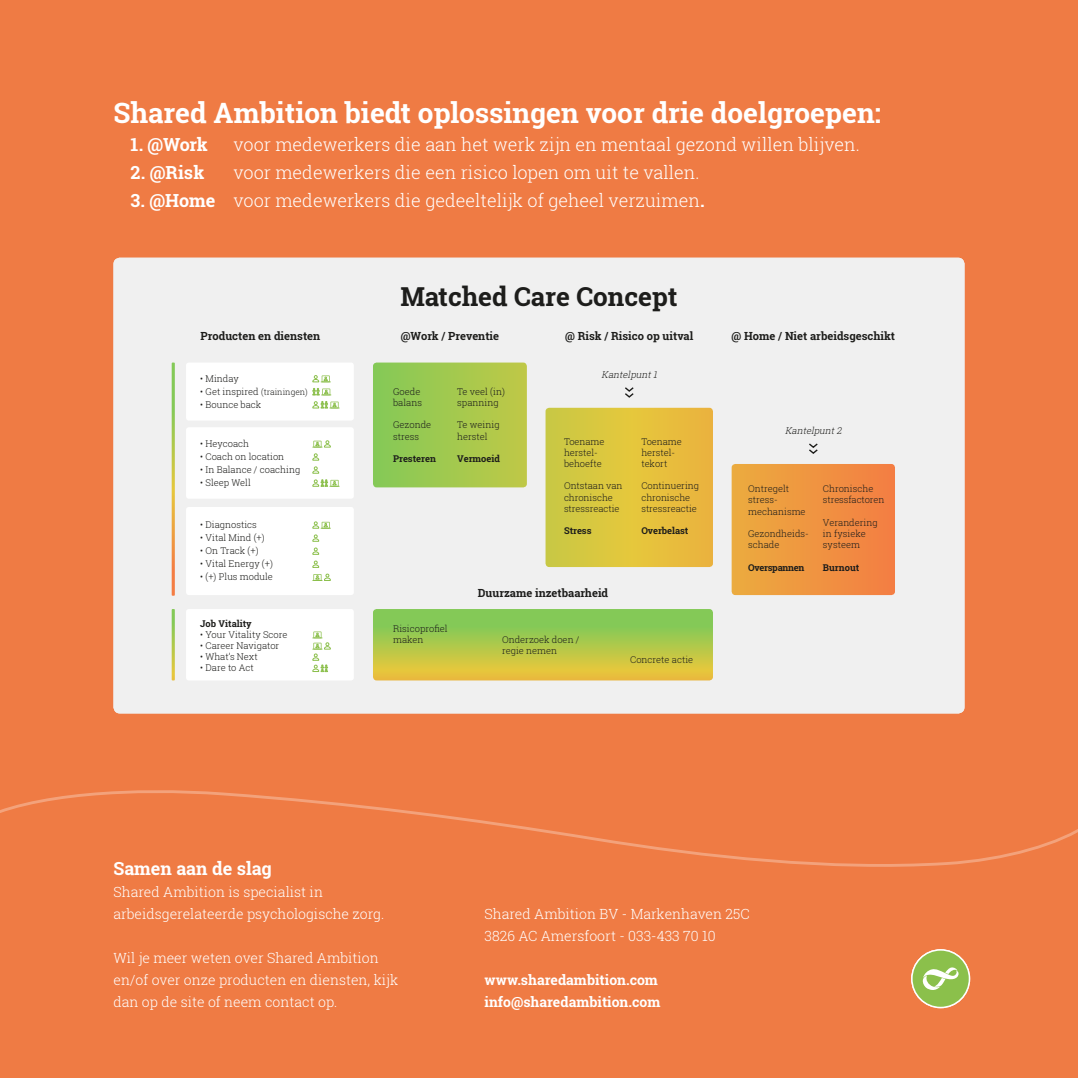
<style>
.page{position:relative;width:1078px;height:1078px;background:#fff}
.page>*{position:absolute;margin:0;border:0;box-sizing:border-box;transform-origin:0 0}
.t1{font:700 28px "Roboto Slab";color:#fff}
.t2{font:700 26px "Roboto Slab";color:#1d1d1b}
.t3{font:300 18px "Roboto Slab";color:#fff}
.t4{font:700 18px "Roboto Slab";color:#fff}
.t5{font:300 14px/22px "Roboto Slab";color:#fff}
.t6{font:700 14px/22px "Roboto Slab";color:#fff}
.t7{font:700 11.2px "Roboto Slab";color:#1d1d1b}
.t8{font:300 9.4px/11.2px "Roboto Slab";color:#1d1d1b}
.t9{font:700 9.4px "Roboto Slab";color:#1d1d1b}
.t10{font:italic 300 9.4px "Roboto Slab";color:#1d1d1b}
.t11{font:700 9.4px "Roboto Slab";letter-spacing:-.03em;color:#1d1d1b}
.s1{font-weight:700}
.s2{font-size:8.4px}
</style>
<div class="page">
<div style="left:0;top:0;width:1077px;height:1077px;background:#ef7b44"></div>
<svg style="left:0;top:790px;width:1077px;height:77px"></svg>
<svg style="left:910px;top:948px;width:59px;height:59px"></svg>
<div style="left:912px;top:950px;width:56px;height:56px;background:#8bc04b;border-radius:50%"></div>
<svg style="left:922px;top:967px;width:36px;height:22px"></svg>
<div style="left:113px;top:258px;width:851px;height:455px;background:#f0f0f0"></div>
<div style="left:186px;top:427px;width:168px;height:71px;background:#fff;border-radius:3px"></div>
<div style="left:186px;top:362px;width:168px;height:58px;background:#fff;border-radius:3px"></div>
<div style="left:186px;top:609px;width:168px;height:71px;background:#fff;border-radius:3px"></div>
<div style="left:186px;top:507px;width:168px;height:88px;background:#fff;border-radius:3px"></div>
<svg style="left:373px;top:362px;width:153px;height:125px;background:#a1c94f"></svg>
<svg style="left:373px;top:609px;width:339px;height:71px;background:#b0c74b"></svg>
<svg style="left:312px;top:375px;width:18px;height:7px"></svg>
<svg style="left:312px;top:388px;width:19px;height:7px"></svg>
<svg style="left:312px;top:401px;width:27px;height:7px"></svg>
<svg style="left:312px;top:631px;width:19px;height:41px"></svg>
<svg style="left:313px;top:440px;width:18px;height:7px"></svg>
<svg style="left:312px;top:453px;width:27px;height:34px"></svg>
<svg style="left:545px;top:407px;width:167px;height:160px;background:#dfc240"></svg>
<svg style="left:623px;top:386px;width:12px;height:12px"></svg>
<svg style="left:731px;top:464px;width:163px;height:131px"></svg>
<svg style="left:172px;top:362px;width:3px;height:233px"></svg>
<svg style="left:172px;top:609px;width:3px;height:71px"></svg>
<svg style="left:807px;top:442px;width:12px;height:13px"></svg>
<svg style="left:312px;top:521px;width:19px;height:60px"></svg>
<h1 class="t1" style="left:113px;top:93px;width:769px">Shared Ambition biedt oplossingen voor drie doelgroepen:</h1>
<h3 class="t4" style="left:130px;top:132px;width:79px">1. @Work</h3>
<h3 class="t3" style="left:233px;top:132px;width:627px">voor medewerkers die aan het werk zijn en mentaal gezond willen blijven.</h3>
<h3 class="t4" style="left:130px;top:160px;width:75px">2. @Risk</h3>
<h3 class="t3" style="left:233px;top:160px;width:467px">voor medewerkers die een risico lopen om uit te vallen.</h3>
<h3 class="t3" style="left:130px;top:188px;width:575px"><span class="s1">3. @Home</span> voor medewerkers die gedeeltelijk of geheel verzuimen<span class="s1">.</span></h3>
<h2 class="t2" style="left:400px;top:279px;width:279px">Matched Care Concept</h2>
<p class="t7" style="left:200px;top:328px;width:121px">Producten en diensten</p>
<p class="t7" style="left:400px;top:328px;width:100px">@Work / Preventie</p>
<p class="t7" style="left:565px;top:328px;width:130px">@ Risk / Risico op uitval</p>
<p class="t7" style="left:731px;top:328px;width:165px">@ Home / Niet arbeidsgeschikt</p>
<p class="t8" style="left:200px;top:372px;width:40px">• Minday</p>
<p class="t8" style="left:200px;top:385px;width:109px">• Get inspired <span class="s2">(trainingen)</span></p>
<p class="t8" style="left:200px;top:398px;width:63px">• Bounce back</p>
<p class="t8" style="left:200px;top:437px;width:50px">• Heycoach</p>
<p class="t8" style="left:200px;top:450px;width:86px">• Coach on location</p>
<p class="t8" style="left:200px;top:463px;width:101px">• In Balance / coaching</p>
<p class="t8" style="left:200px;top:476px;width:52px">• Sleep Well</p>
<p class="t8" style="left:200px;top:518px;width:58px">• Diagnostics</p>
<p class="t8" style="left:200px;top:531px;width:66px">• Vital Mind (+)</p>
<p class="t8" style="left:200px;top:544px;width:60px">• On Track (+)</p>
<p class="t8" style="left:200px;top:557px;width:74px">• Vital Energy (+)</p>
<p class="t8" style="left:200px;top:571px;width:74px">• (+) Plus module</p>
<p class="t9" style="left:200px;top:616px;width:53px">Job Vitality</p>
<p class="t8" style="left:200px;top:628px;width:89px">• Your Vitality Score</p>
<p class="t8" style="left:200px;top:639px;width:81px">• Career Navigator</p>
<p class="t8" style="left:200px;top:650px;width:59px">• What’s Next</p>
<p class="t8" style="left:200px;top:662px;width:55px">• Dare to Act</p>
<p class="t8" style="left:393px;top:385px;width:30px">Goede balans</p>
<p class="t8" style="left:393px;top:419px;width:40px">Gezonde stress</p>
<p class="t9" style="left:393px;top:452px;width:44px">Presteren</p>
<p class="t8" style="left:457px;top:385px;width:49px">Te veel (in) spanning</p>
<p class="t8" style="left:457px;top:419px;width:44px">Te weinig herstel</p>
<p class="t9" style="left:457px;top:452px;width:44px">Vermoeid</p>
<p class="t10" style="left:601px;top:368px;width:59px">Kantelpunt1</p>
<p class="t8" style="left:564px;top:435px;width:42px">Toename herstel&shy;behoefte</p>
<p class="t8" style="left:564px;top:480px;width:60px">Ontstaan van chronische stress reactie</p>
<p class="t9" style="left:564px;top:524px;width:29px">Stress</p>
<p class="t8" style="left:641px;top:435px;width:42px">Toename herstel - tekort</p>
<p class="t8" style="left:641px;top:480px;width:59px">Continuering chronische stress reactie</p>
<p class="t9" style="left:641px;top:524px;width:49px">Overbelast</p>
<p class="t8" style="left:393px;top:622px;width:56px">Risicoprofiel maken</p>
<p class="t7" style="left:477px;top:585px;width:132px">Duurzame inzetbaarheid</p>
<p class="t8" style="left:502px;top:633px;width:79px">Onderzoek doen / regie nemen</p>
<p class="t8" style="left:630px;top:653px;width:64px">Concrete actie</p>
<p class="t10" style="left:784px;top:424px;width:61px">Kantelpunt2</p>
<p class="t8" style="left:748px;top:483px;width:59px">Ontregelt stress&shy;mechanisme</p>
<p class="t8" style="left:748px;top:527px;width:62px">Gezondheids&shy;schade</p>
<p class="t11" style="left:748px;top:560px;width:58px">Overspannen</p>
<p class="t8" style="left:822px;top:483px;width:63px">Chronische stress factoren</p>
<p class="t8" style="left:822px;top:516px;width:56px">Verandering in fysieke systeem</p>
<p class="t9" style="left:822px;top:560px;width:38px">Burnout</p>
<h3 class="t4" style="left:113px;top:855px;width:160px">Samen aan de slag</h3>
<h3 class="t5" style="left:113px;top:880px;width:272px">Shared Ambition is specialist in arbeidsgerelateerde psychologische zorg.</h3>
<h3 class="t5" style="left:113px;top:946px;width:286px">Wil je meer weten over Shared Ambition en/of over onze producten en diensten, kijk dan op de site of neem contact op.</h3>
<h3 class="t5" style="left:484px;top:902px;width:266px">Shared Ambition BV - Markenhaven 25C<br>3826 AC Amersfoort - 033-433 70 10</h3>
<h3 class="t6" style="left:484px;top:968px;width:177px">www.sharedambition.com info@sharedambition.com</h3>
</div>
